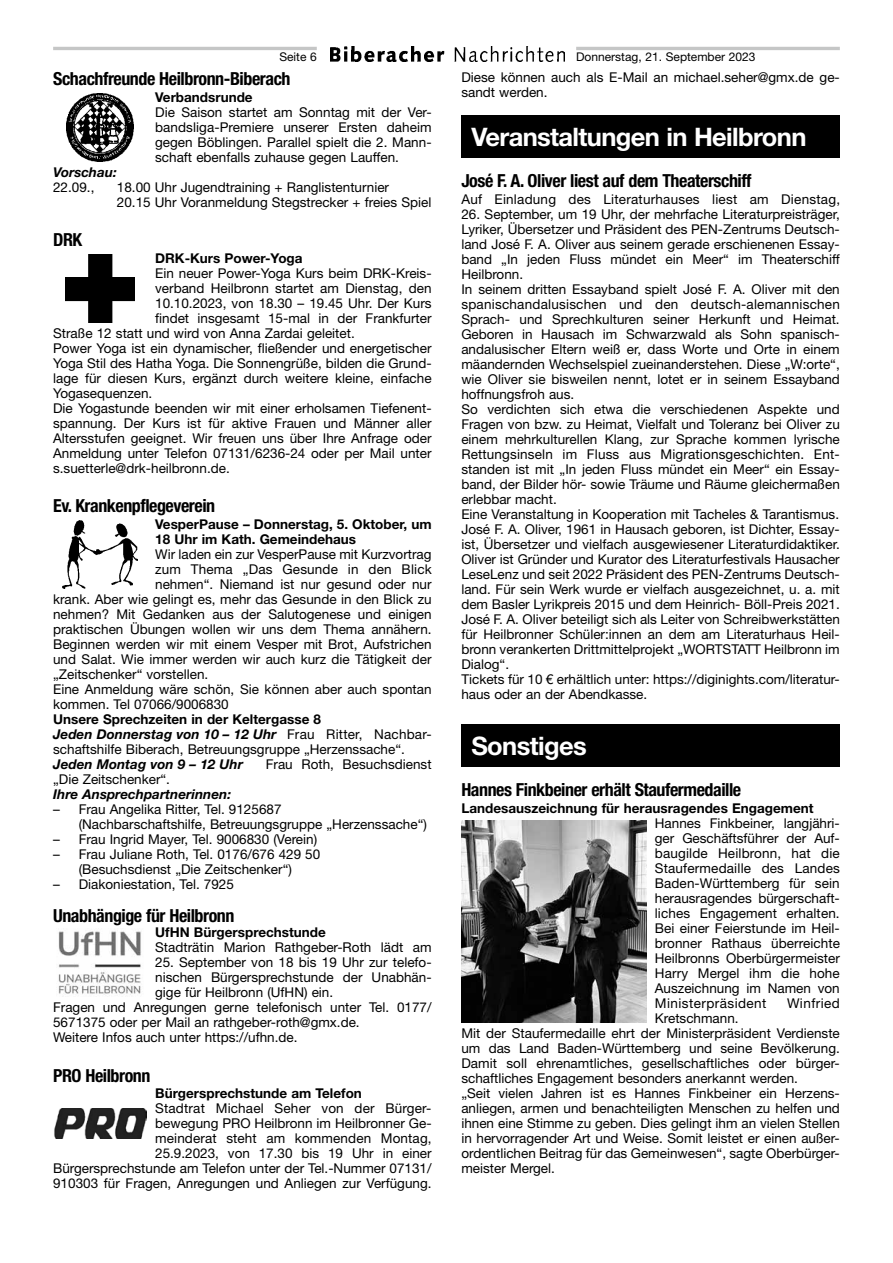
<style>
.page{position:relative;width:893px;height:1263px;background:#fff}
.page>*{position:absolute;margin:0;border:0;box-sizing:border-box;transform-origin:0 0}
.t1{font:700 25.5px "Helvetica Neue LT Std";letter-spacing:-.025em;color:#fff}
.t2{font:700 condensed 18px "Helvetica Neue LT Std";letter-spacing:-.025em;color:#000}
.t3{font:13.5px/15px "Helvetica Neue LT Std";color:#000}
.t4{font:700 13.5px/15px "Helvetica Neue LT Std";color:#000}
.t5{font:italic 700 13.5px "Helvetica Neue LT Std";color:#000}
.t6{font:13.5px "Helvetica Neue LT Std";letter-spacing:.035em;color:#000}
.t7{font:12px "Helvetica Neue LT Std";color:#000}
.s1{font-weight:700}
.s2{font-weight:700;font-style:italic}
</style>
<div class="page">
<img style="left:330px;top:47px;width:234px;height:15px">
<hr style="left:53px;top:47px;width:264px;height:3px;background:#c5c6c6">
<hr style="left:576px;top:47px;width:264px;height:3px;background:#c5c6c6">
<img style="left:66px;top:93px;width:68px;height:68px">
<img style="left:66px;top:254px;width:68px;height:68px">
<img style="left:62px;top:520px;width:76px;height:68px">
<img style="left:58px;top:931px;width:83px;height:64px">
<img style="left:54px;top:1108px;width:93px;height:31px">
<div style="left:461px;top:116px;width:379px;height:42px;background:#000"></div>
<div style="left:461px;top:724px;width:379px;height:43px;background:#000"></div>
<img style="left:461px;top:820px;width:185px;height:202px">
<p class="t7" style="left:279px;top:49px;width:39px">Seite 6</p>
<p class="t7" style="left:576px;top:49px;width:181px">Donnerstag, 21. September 2023</p>
<h2 class="t2" style="left:53px;top:68px;width:239px">Schachfreunde Heilbronn-Biberach</h2>
<p class="t4" style="left:155px;top:89px;width:99px">Verbandsrunde</p>
<p class="t3" style="left:155px;top:104px;width:278px;text-align:justify">Die Saison startet am Sonntag mit der Ver&shy;bandsliga-Premiere unserer Ersten daheim gegen Böblingen. Parallel spielt die 2. Mann&shy;schaft ebenfalls zuhause gegen Lauffen.</p>
<p class="t5" style="left:53px;top:163px;width:65px">Vorschau:</p>
<p class="t3" style="left:53px;top:179px;width:43px">22.09.,</p>
<p class="t3" style="left:117px;top:179px;width:316px">18.00 Uhr Jugendtraining + Ranglistenturnier<br>20.15 Uhr Voranmeldung Stegstrecker + freies Spiel</p>
<h2 class="t2" style="left:53px;top:229px;width:31px">DRK</h2>
<p class="t4" style="left:155px;top:250px;width:149px">DRK-Kurs Power-Yoga</p>
<p class="t3" style="left:155px;top:265px;width:278px">Ein neuer Power-Yoga Kurs beim DRK-Kreis-</p>
<p class="t3" style="left:155px;top:280px;width:278px">verband Heilbronn startet am Dienstag, den</p>
<p class="t3" style="left:155px;top:295px;width:278px">10.10.2023, von 18.30 – 19.45 Uhr. Der Kurs</p>
<p class="t3" style="left:155px;top:310px;width:278px">findet insgesamt 15-mal in der Frankfurter</p>
<p class="t3" style="left:53px;top:325px;width:303px">Straße 12 statt und wird von Anna Zardai geleitet.</p>
<p class="t3" style="left:53px;top:340px;width:380px">Power Yoga ist ein dynamischer, fließender und energetischer</p>
<p class="t3" style="left:53px;top:355px;width:380px">Yoga Stil des Hatha Yoga. Die Sonnengrüße, bilden die Grund-</p>
<p class="t3" style="left:53px;top:370px;width:380px">lage für diesen Kurs, ergänzt durch weitere kleine, einfache</p>
<p class="t3" style="left:53px;top:385px;width:101px">Yogasequenzen.</p>
<p class="t3" style="left:53px;top:400px;width:380px">Die Yogastunde beenden wir mit einer erholsamen Tiefenent-</p>
<p class="t3" style="left:53px;top:415px;width:380px">spannung. Der Kurs ist für aktive Frauen und Männer aller</p>
<p class="t3" style="left:53px;top:430px;width:380px">Altersstufen geeignet. Wir freuen uns über Ihre Anfrage oder</p>
<p class="t3" style="left:53px;top:445px;width:380px">Anmeldung unter Telefon 07131/6236-24 oder per Mail unter</p>
<p class="t3" style="left:53px;top:460px;width:178px">s.suetterle@drk-heilbronn.de.</p>
<h2 class="t2" style="left:53px;top:495px;width:164px">Ev. Krankenpflegeverein</h2>
<p class="t4" style="left:155px;top:516px;width:278px">VesperPause – Donnerstag, 5. Oktober, um<br>18 Uhr im Kath. Gemeindehaus</p>
<p class="t3" style="left:155px;top:546px;width:278px">Wir laden ein zur VesperPause mit Kurzvortrag</p>
<p class="t3" style="left:155px;top:561px;width:278px">zum Thema „Das Gesunde in den Blick</p>
<p class="t3" style="left:155px;top:576px;width:278px">nehmen“. Niemand ist nur gesund oder nur</p>
<p class="t3" style="left:53px;top:591px;width:380px">krank. Aber wie gelingt es, mehr das Gesunde in den Blick zu</p>
<p class="t3" style="left:53px;top:606px;width:380px">nehmen? Mit Gedanken aus der Salutogenese und einigen</p>
<p class="t3" style="left:53px;top:621px;width:380px">praktischen Übungen wollen wir uns dem Thema annähern.</p>
<p class="t3" style="left:53px;top:636px;width:380px">Beginnen werden wir mit einem Vesper mit Brot, Aufstrichen</p>
<p class="t3" style="left:53px;top:651px;width:380px">und Salat. Wie immer werden wir auch kurz die Tätigkeit der</p>
<p class="t3" style="left:53px;top:666px;width:157px">„Zeitschenker“ vorstellen.</p>
<p class="t3" style="left:53px;top:681px;width:380px">Eine Anmeldung wäre schön, Sie können aber auch spontan</p>
<p class="t3" style="left:53px;top:696px;width:177px">kommen. Tel 07066/9006830</p>
<p class="t3" style="left:53px;top:711px;width:380px"><span class="s1">Unsere Sprechzeiten in der Keltergasse 8<br></span><span class="s2">Jeden Donnerstag von 10 – 12 Uhr</span> Frau Ritter, Nachbar&shy;schaftshilfe Biberach, Betreuungsgruppe „Herzenssache“.</p>
<p class="t5" style="left:53px;top:756px;width:191px">Jeden Montag von 9 – 12 Uhr</p>
<p class="t3" style="left:266px;top:756px;width:167px">Frau Roth, Besuchsdienst</p>
<p class="t3" style="left:53px;top:771px;width:118px">„Die Zeitschenker“.</p>
<p class="t5" style="left:53px;top:786px;width:180px">Ihre Ansprechpartnerinnen:</p>
<p class="t3" style="left:79px;top:801px;width:350px;text-indent:-26px">– Frau Angelika Ritter, Tel. 9125687<br>(Nachbarschaftshilfe, Betreuungsgruppe „Herzenssache“)</p>
<p class="t3" style="left:53px;top:831px;width:265px">– Frau Ingrid Mayer, Tel. 9006830 (Verein)</p>
<p class="t3" style="left:53px;top:846px;width:269px;text-align:center">– Frau Juliane Roth, Tel. 0176/676 429 50 (Besuchsdienst „Die Zeitschenker“)</p>
<p class="t3" style="left:53px;top:876px;width:182px">– Diakoniestation, Tel. 7925</p>
<h2 class="t2" style="left:53px;top:905px;width:183px">Unabhängige für Heilbronn</h2>
<p class="t4" style="left:155px;top:924px;width:172px">UfHN Bürgersprechstunde</p>
<p class="t3" style="left:155px;top:939px;width:278px">Stadträtin Marion Rathgeber-Roth lädt am</p>
<p class="t3" style="left:155px;top:954px;width:278px">25. September von 18 bis 19 Uhr zur telefo-</p>
<p class="t3" style="left:155px;top:969px;width:278px">nischen Bürgersprechstunde der Unabhän-</p>
<p class="t3" style="left:155px;top:984px;width:180px">gige für Heilbronn (UfHN) ein.</p>
<p class="t3" style="left:53px;top:999px;width:380px">Fragen und Anregungen gerne telefonisch unter Tel. 0177/</p>
<p class="t3" style="left:53px;top:1014px;width:308px">5671375 oder per Mail an rathgeber-roth@gmx.de.</p>
<p class="t3" style="left:53px;top:1029px;width:246px">Weitere Infos auch unter https://ufhn.de.</p>
<h2 class="t2" style="left:53px;top:1064px;width:99px">PRO Heilbronn</h2>
<p class="t4" style="left:155px;top:1085px;width:208px">Bürgersprechstunde am Telefon</p>
<p class="t3" style="left:53px;top:1100px;width:380px;text-align:right">Stadtrat Michael Seher von der Bürger-<br>bewegung PRO Heilbronn im Heilbronner Ge-<br>meinderat steht am kommenden Montag,<br>25.9.2023, von 17.30 bis 19 Uhr in einer Bürgersprechstunde am Telefon unter der Tel.-Nummer 07131/ 910303 für Fragen, Anregungen und Anliegen zur Verfügung.</p>
<p class="t3" style="left:461px;top:69px;width:380px">Diese können auch als E-Mail an michael.seher@gmx.de ge&shy;sandt werden.</p>
<h1 class="t1" style="left:471px;top:121px;width:337px">Veranstaltungen in Heilbronn</h1>
<h2 class="t2" style="left:461px;top:170px;width:292px">José F. A. Oliver liest auf dem Theaterschiff</h2>
<p class="t3" style="left:461px;top:191px;width:380px">Auf Einladung des Literaturhauses liest am Dienstag,</p>
<p class="t3" style="left:461px;top:206px;width:380px">26. September, um 19 Uhr, der mehrfache Literaturpreisträger, Lyriker, Übersetzer und Präsident des PEN-Zentrums Deutsch&shy;land José F. A. Oliver aus seinem gerade erschienenen Essay&shy;band „In jeden Fluss mündet ein Meer“ im Theaterschiff Heilbronn.<br>In seinem dritten Essayband spielt José F. A. Oliver mit den spanischandalusischen und den deutsch-alemannischen Sprach- und Sprechkulturen seiner Herkunft und Heimat.<br>Geboren in Hausach im Schwarzwald als Sohn spanisch&shy;andalusischer Eltern weiß er, dass Worte und Orte in einem mäandernden Wechselspiel zueinanderstehen. Diese „W:orte“, wie Oliver sie bisweilen nennt, lotet er in seinem Essayband hoffnungsfroh aus.<br>So verdichten sich etwa die verschiedenen Aspekte und Fragen von bzw. zu Heimat, Vielfalt und Toleranz bei Oliver zu einem mehrkulturellen Klang, zur Sprache kommen lyrische Rettungsinseln im Fluss aus Migrationsgeschichten. Ent&shy;standen ist mit „In jeden Fluss mündet ein Meer“ ein Essay&shy;band, der Bilder hör- sowie Träume und Räume gleichermaßen erlebbar macht.<br>Eine Veranstaltung in Kooperation mit Tacheles &amp; Tarantismus.<br>José F. A. Oliver, 1961 in Hausach geboren, ist Dichter, Essay&shy;ist, Übersetzer und vielfach ausgewiesener Literaturdidaktiker.<br>Oliver ist Gründer und Kurator des Literaturfestivals Hausacher LeseLenz und seit 2022 Präsident des PEN-Zentrums Deutsch&shy;land. Für sein Werk wurde er vielfach ausgezeichnet, u. a. mit dem Basler Lyrikpreis 2015 und dem Heinrich- Böll-Preis 2021.<br>José F. A. Oliver beteiligt sich als Leiter von Schreibwerkstätten für Heilbronner Schüler:innen an dem am Literaturhaus Heil&shy;bronn verankerten Drittmittelprojekt „WORTSTATT Heilbronn im Dialog“.<br>Tickets für 10 € erhältlich unter: https://diginights.com/literatur&shy;haus oder an der Abendkasse.</p>
<h1 class="t1" style="left:471px;top:730px;width:117px">Sonstiges</h1>
<h2 class="t2" style="left:461px;top:779px;width:281px">Hannes Finkbeiner erhält Staufermedaille</h2>
<p class="t4" style="left:461px;top:800px;width:354px">Landesauszeichnung für herausragendes Engagement</p>
<p class="t3" style="left:655px;top:815px;width:187px;text-align:justify">Hannes Finkbeiner, langjähri&shy;ger Geschäftsführer der Auf&shy;baugilde Heilbronn, hat die Staufermedaille des Landes Baden-Württemberg für sein herausragendes bürgerschaft&shy;liches Engagement erhalten.<br>Bei einer Feierstunde im Heil&shy;bronner Rathaus überreichte Heilbronns Oberbürgermeister Harry Mergel ihm die hohe Auszeichnung im Namen von Ministerpräsident</p>
<p class="t6" style="left:787px;top:995px;width:54px">Winfried</p>
<p class="t3" style="left:461px;top:1010px;width:380px;text-indent:193px">Kretschmann.<br>Mit der Staufermedaille ehrt der Ministerpräsident Verdienste um das Land Baden-Württemberg und seine Bevölkerung.<br>Damit soll ehrenamtliches, gesellschaftliches oder bürger&shy;schaftliches Engagement besonders anerkannt werden.<br>„Seit vielen Jahren ist es Hannes Finkbeiner ein Herzens&shy;anliegen, armen und benachteiligten Menschen zu helfen und ihnen eine Stimme zu geben. Dies gelingt ihm an vielen Stellen in hervorragender Art und Weise. Somit leistet er einen außer&shy;ordentlichen Beitrag für das Gemeinwesen“, sagte Oberbürger&shy;meister Mergel.</p>
</div>
